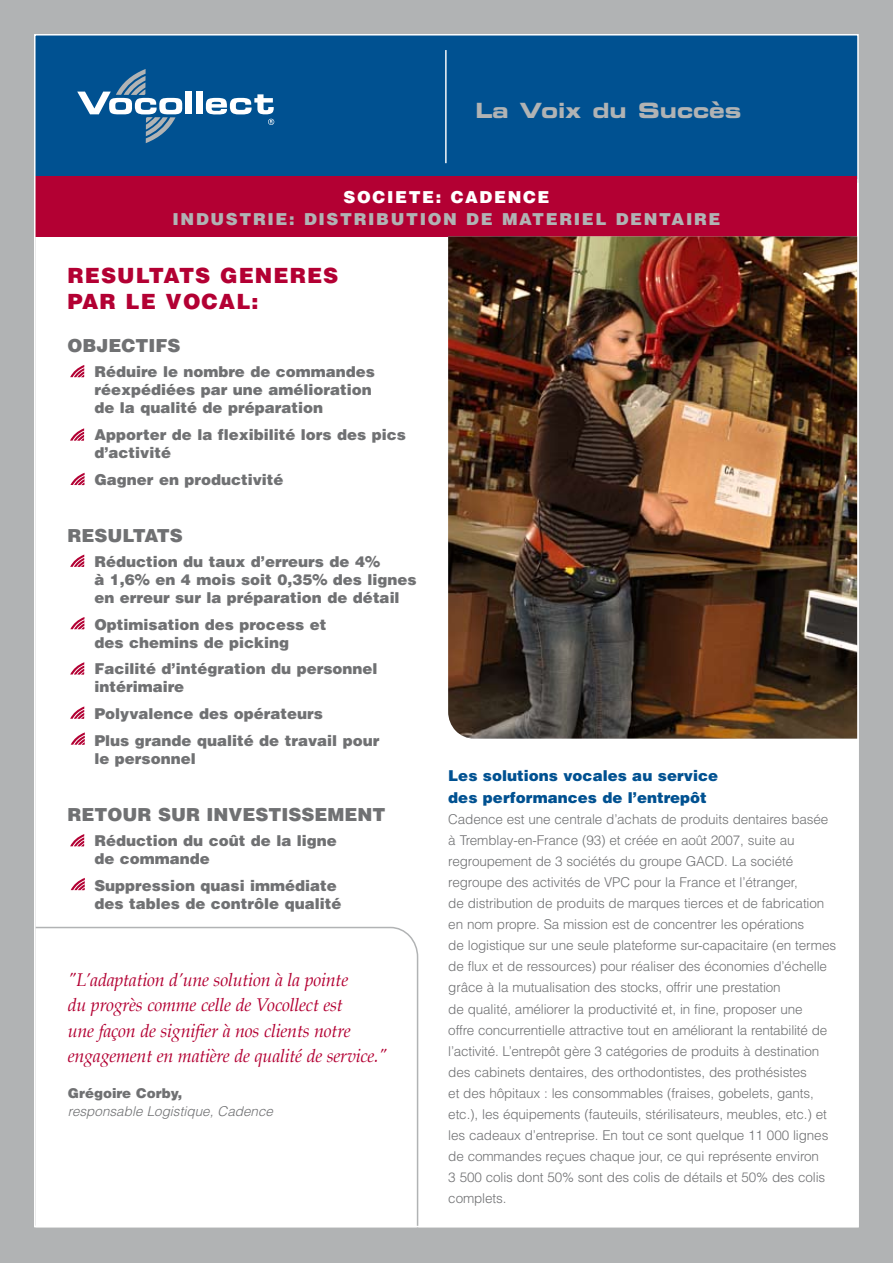
<style>
.page{position:relative;width:893px;height:1263px;background:#b1b3b4}
.page>*{position:absolute;margin:0;border:0;box-sizing:border-box;transform-origin:0 0}
.t1{font:900 21px/25.2px "Helvetica";letter-spacing:.05em;color:#b30033}
.t2{font:21px "Eurostile Bold Extended Two";color:#b1b3b4}
.t3{font:italic 18px/25.5px "Palatino";letter-spacing:-.015em;color:#b30033}
.t4{font:900 18px "Helvetica";color:#707173}
.t5{font:900 16.5px "Helvetica";letter-spacing:.1em;color:#b1b3b4}
.t6{font:900 16.5px "Helvetica";letter-spacing:.1em;color:#fff}
.t7{font:900 15px/18px "Helvetica";color:#707173}
.t8{font:900 15px/22.5px "Helvetica";color:#005191}
.t9{font:300 13.5px/21px "Helvetica";letter-spacing:-.01em;color:#707173}
.t10{font:italic 300 13.5px "Helvetica";color:#707173}
.t11{font:900 13.5px "Helvetica";color:#707173}
.s1{font-family:"Arial Narrow";font-weight:700;font-size:15px;color:#fff}
</style>
<div class="page">
<div style="left:34px;top:34px;width:824px;height:145px;background:#005191"></div>
<div style="left:36px;top:183px;width:823px;height:1044px;background:#fff"></div>
<div style="left:186px;top:92px;width:6px;height:22px;background:#fff"></div>
<div style="left:196px;top:92px;width:6px;height:22px;background:#fff"></div>
<svg style="left:206px;top:94px;width:68px;height:31px"></svg>
<svg style="left:77px;top:69px;width:105px;height:74px"></svg>
<hr style="left:445px;top:50px;width:2px;height:113px;background:#fff">
<div style="left:36px;top:176px;width:821px;height:61px;background:#b30033"></div>
<svg style="left:34px;top:926px;width:385px;height:302px"></svg>
<svg style="left:70px;top:365px;width:14px;height:12px"></svg>
<svg style="left:70px;top:428px;width:14px;height:13px"></svg>
<svg style="left:70px;top:473px;width:14px;height:12px"></svg>
<img style="left:448px;top:236px;width:409px;height:503px">
<svg style="left:70px;top:554px;width:14px;height:13px"></svg>
<svg style="left:70px;top:617px;width:14px;height:12px"></svg>
<svg style="left:70px;top:662px;width:14px;height:13px"></svg>
<svg style="left:70px;top:706px;width:14px;height:13px"></svg>
<svg style="left:71px;top:732px;width:14px;height:13px"></svg>
<svg style="left:70px;top:834px;width:14px;height:12px"></svg>
<svg style="left:71px;top:878px;width:14px;height:12px"></svg>
<h1 class="t2" style="left:475px;top:96px;width:267px">La Voix du Succès</h1>
<p class="t6" style="left:344px;top:186px;width:207px">SOCIETE: CADENCE</p>
<p class="t5" style="left:173px;top:208px;width:549px">INDUSTRIE: DISTRIBUTION DE MATERIEL DENTAIRE</p>
<h1 class="t1" style="left:67px;top:263px;width:273px">RESULTATS GENERES<br>PAR LE VOCAL:</h1>
<h2 class="t4" style="left:67px;top:334px;width:115px">OBJECTIFS</h2>
<p class="t7" style="left:94px;top:362px;width:282px">Réduire le nombre de commandes réexpédiées par une amélioration de la qualité de préparation</p>
<p class="t7" style="left:94px;top:425px;width:313px">Apporter de la flexibilité lors des pics d’activité</p>
<p class="t7" style="left:94px;top:470px;width:191px">Gagner en productivité</p>
<h2 class="t4" style="left:67px;top:523px;width:117px">RESULTATS</h2>
<p class="t7" style="left:94px;top:552px;width:324px">Réduction du taux d’erreurs de 4%<br>à 1,6% en 4 mois soit 0,35% des lignes en erreur sur la préparation de détail</p>
<p class="t7" style="left:94px;top:615px;width:234px">Optimisation des process et des chemins de picking</p>
<p class="t7" style="left:94px;top:659px;width:285px">Facilité d’intégration du personnel intérimaire</p>
<p class="t7" style="left:94px;top:700px;width:286px;line-height:26.7px">Polyvalence des opérateurs<br>Plus grande qualité de travail pour</p>
<p class="t7" style="left:94px;top:749px;width:103px">le personnel</p>
<h2 class="t4" style="left:67px;top:802px;width:320px">RETOUR SUR INVESTISSEMENT</h2>
<p class="t7" style="left:94px;top:831px;width:244px">Réduction du coût de la ligne de commande</p>
<p class="t7" style="left:94px;top:876px;width:248px">Suppression quasi immédiate des tables de contrôle qualité</p>
<h2 class="t3" style="left:68px;top:967px;width:324px">"L’adaptation d’une solution à la pointe<br>du progrès comme celle de Vocollect est<br>une façon de signifier à nos clients notre engagement en matière de qualité de service."<span class="s1">.</span></h2>
<p class="t11" style="left:68px;top:1084px;width:116px">Grégoire Corby,</p>
<p class="t10" style="left:68px;top:1103px;width:207px">responsable Logistique, Cadence</p>
<p class="t8" style="left:448px;top:764px;width:271px">Les solutions vocales au service des performances de l’entrepôt</p>
<p class="t9" style="left:448px;top:809px;width:389px">Cadence est une centrale d’achats de produits dentaires basée à Tremblay-en-France (93) et créée en août 2007, suite au regroupement de 3 sociétés du groupe GACD. La société regroupe des activités de VPC pour la France et l’étranger,<br>de distribution de produits de marques tierces et de fabrication en nom propre. Sa mission est de concentrer les opérations<br>de logistique sur une seule plateforme sur-capacitaire (en termes de flux et de ressources) pour réaliser des économies d’échelle grâce à la mutualisation des stocks, offrir une prestation<br>de qualité, améliorer la productivité et, in fine, proposer une<br>offre concurrentielle attractive tout en améliorant la rentabilité de l’activité. L’entrepôt gère 3 catégories de produits à destination des cabinets dentaires, des orthodontistes, des prothésistes<br>et des hôpitaux : les consommables (fraises, gobelets, gants, etc.), les équipements (fauteuils, stérilisateurs, meubles, etc.) et les cadeaux d’entreprise. En tout ce sont quelque 11 000 lignes de commandes reçues chaque jour, ce qui représente environ<br>3 500 colis dont 50% sont des colis de détails et 50% des colis complets.</p>
</div>
